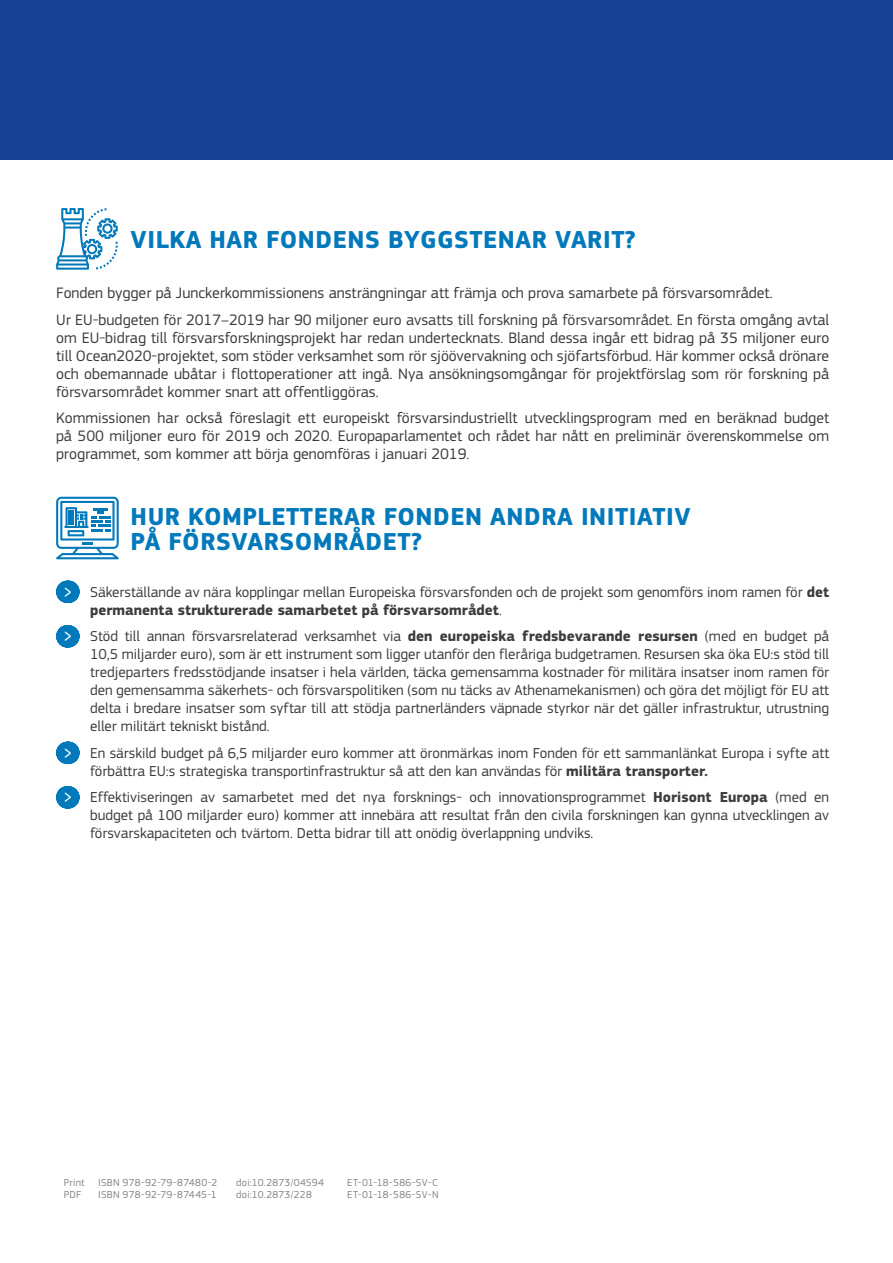
<style>
.page{position:relative;width:893px;height:1263px;background:#fff}
.page>*{position:absolute;margin:0;border:0;box-sizing:border-box;transform-origin:0 0}
.title_2{font:700 25.5px/25.5px "EC Square Sans Pro";letter-spacing:.02em;color:#0279bb}
.body{font:15.75px/18px "EC Square Sans Pro";color:#3c3c3b;text-align:justify}
.body_break{font:15.75px "EC Square Sans Pro";color:#3c3c3b}
.t1{font:15px/18px "EC Square Sans Pro";color:#3c3c3b}
.ids2{font:10.5px "EC Square Sans Pro";letter-spacing:.025em;color:#858584}
.s1{font-size:21px;color:#fff}
.s2{font-weight:700}
</style>
<div class="page">
<div style="left:0;top:0;width:893px;height:160px;background:#164194"></div>
<svg style="left:56px;top:208px;width:62px;height:62px"></svg>
<svg style="left:56px;top:497px;width:63px;height:62px"></svg>
<svg style="left:67px;top:580px;width:1px;height:23px"></svg>
<svg style="left:67px;top:625px;width:1px;height:22px"></svg>
<svg style="left:67px;top:741px;width:1px;height:23px"></svg>
<svg style="left:67px;top:786px;width:1px;height:22px"></svg>
<p class="title_2" style="left:131px;top:228px;width:507px">VILKA HAR FONDENS BYGGSTENAR VARIT?</p>
<p class="body_break" style="left:56px;top:284px;width:718px">Fonden bygger på Junckerkommissionens ansträngningar att främja och prova samarbete på försvarsområdet.</p>
<p class="body" style="left:56px;top:311px;width:775px">Ur EU-budgeten för 2017–2019 har 90 miljoner euro avsatts till forskning på försvarsområdet. En första omgång avtal om EU-bidrag till försvarsforskningsprojekt har redan undertecknats. Bland dessa ingår ett bidrag på 35 miljoner euro till Ocean2020-projektet, som stöder verksamhet som rör sjöövervakning och sjöfartsförbud. Här kommer också drönare och obemannade ubåtar i flottoperationer att ingå. Nya ansökningsomgångar för projektförslag som rör forskning på försvarsområdet kommer snart att offentliggöras.</p>
<p class="body" style="left:56px;top:409px;width:775px">Kommissionen har också föreslagit ett europeiskt försvarsindustriellt utvecklingsprogram med en beräknad budget på 500 miljoner euro för 2019 och 2020. Europaparlamentet och rådet har nått en preliminär överenskommelse om programmet, som kommer att börja genomföras i januari 2019.</p>
<p class="title_2" style="left:131px;top:504px;width:562px">HUR KOMPLETTERAR FONDEN ANDRA INITIATIV<br>PÅ FÖRSVARSOMRÅDET?</p>
<p class="t1" style="left:90px;top:583px;width:740px;text-indent:-26px"><span class="s1">&gt;</span> Säkerställande av nära kopplingar mellan Europeiska försvarsfonden och de projekt som genomförs inom ramen för <span class="s2">det permanenta strukturerade samarbetet på försvarsområdet</span>.</p>
<p class="t1" style="left:90px;top:627px;width:741px;text-align:justify;text-indent:-26px"><span class="s1">&gt;</span> Stöd till annan försvarsrelaterad verksamhet via <span class="s2">den europeiska fredsbevarande resursen</span> (med en budget på 10,5 miljarder euro), som är ett instrument som ligger utanför den fleråriga budgetramen. Resursen ska öka EU:s stöd till tredjeparters fredsstödjande insatser i hela världen, täcka gemensamma kostnader för militära insatser inom ramen för den gemensamma säkerhets- och försvarspolitiken (som nu täcks av Athenamekanismen) och göra det möjligt för EU att delta i bredare insatser som syftar till att stödja partnerländers väpnade styrkor när det gäller infrastruktur, utrustning eller militärt tekniskt bistånd.</p>
<p class="t1" style="left:90px;top:744px;width:741px;text-indent:-26px"><span class="s1">&gt;</span> En särskild budget på 6,5 miljarder euro kommer att öronmärkas inom Fonden för ett sammanlänkat Europa i syfte att förbättra EU:s strategiska transportinfrastruktur så att den kan användas för <span class="s2">militära transporter.</span></p>
<p class="t1" style="left:90px;top:788px;width:740px;text-align:justify;text-indent:-26px"><span class="s1">&gt;</span> Effektiviseringen av samarbetet med det nya forsknings- och innovationsprogrammet <span class="s2">Horisont Europa</span> (med en budget på 100 miljarder euro) kommer att innebära att resultat från den civila forskningen kan gynna utvecklingen av försvarskapaciteten och tvärtom. Detta bidrar till att onödig överlappning undviks.</p>
<p class="ids2" style="left:64px;top:1176px;width:22px">Print</p>
<p class="ids2" style="left:98px;top:1176px;width:121px">ISBN 978-92-79-87480-2</p>
<p class="ids2" style="left:236px;top:1176px;width:89px">doi:10.2873/04594</p>
<p class="ids2" style="left:347px;top:1176px;width:92px">ET-01-18-586-SV-C</p>
<p class="ids2" style="left:64px;top:1188px;width:19px">PDF</p>
<p class="ids2" style="left:98px;top:1188px;width:120px">ISBN 978-92-79-87445-1</p>
<p class="ids2" style="left:236px;top:1188px;width:77px">doi:10.2873/228</p>
<p class="ids2" style="left:347px;top:1188px;width:93px">ET-01-18-586-SV-N</p>
</div>
